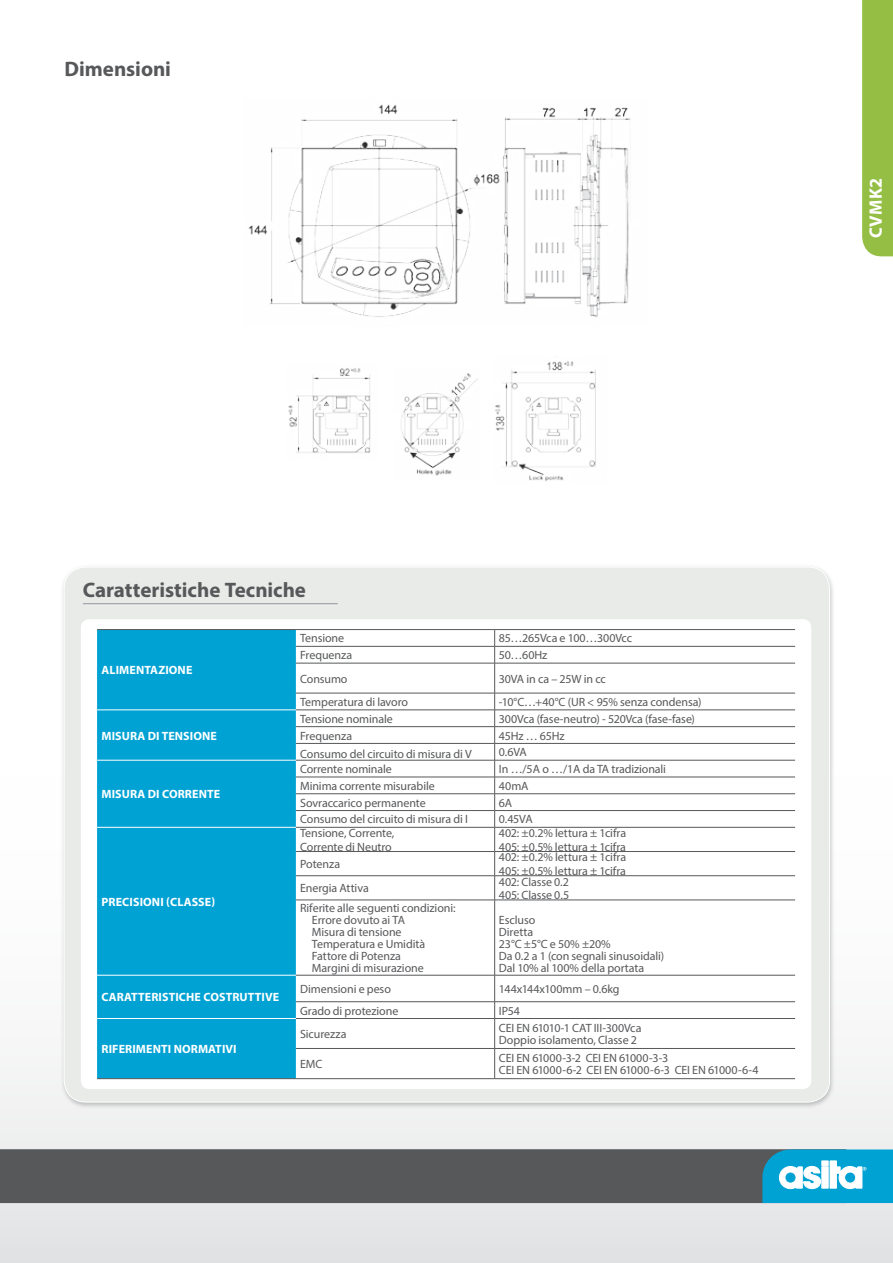
<style>
.page{position:relative;width:893px;height:1263px;background:#fff}
.page>*{position:absolute;margin:0;border:0;box-sizing:border-box;transform-origin:0 0}
.descriz{font:700 21px "Myriad Pro";letter-spacing:-.005em;color:#57585a}
.t1{font:700 18px "Myriad Pro";letter-spacing:.02em;color:#fff}
.descriz_prod_pag{font:12px "Myriad Pro";letter-spacing:-.01em;color:#57585a}
.sx_caratt{font:700 12px "Myriad Pro";letter-spacing:.01em;color:#fff}
.accessori_txt{font:12px "Myriad Pro";letter-spacing:-.01em;color:#57585a}
</style>
<div class="page">
<div style="left:0;top:697px;width:893px;height:566px;background:linear-gradient(to bottom,#fff,#e8e9ea)"></div>
<div style="left:0;top:1149px;width:762px;height:54px;background:#57585a"></div>
<div style="left:862px;top:0;width:31px;height:256px;background:#94bf44"></div>
<svg style="left:762px;top:1149px;width:131px;height:54px"></svg>
<div style="left:60px;top:564px;width:775px;height:545px;background:#57585a;opacity:.35"></div>
<div style="left:64px;top:567px;width:765px;height:535px;background:#e8ebe8;border-radius:22px"></div>
<svg style="left:83px;top:603px;width:255px;height:2px"></svg>
<div style="left:81px;top:619px;width:730px;height:470px;background:#fff;border-radius:9px"></div>
<div style="left:97px;top:630px;width:199px;height:448px;background:#00a2d4"></div>
<svg style="left:494px;top:630px;width:1px;height:33px"></svg>
<hr style="left:494px;top:663px;width:1px;height:30px;background:#57585a">
<svg style="left:494px;top:694px;width:1px;height:206px"></svg>
<hr style="left:494px;top:900px;width:1px;height:75px;background:#57585a">
<svg style="left:494px;top:976px;width:1px;height:102px"></svg>
<hr style="left:296px;top:646px;width:199px;height:1px;background:#57585a">
<hr style="left:495px;top:646px;width:300px;height:1px;background:#57585a">
<hr style="left:296px;top:663px;width:199px;height:1px;background:#57585a">
<hr style="left:495px;top:663px;width:300px;height:1px;background:#57585a">
<hr style="left:296px;top:693px;width:199px;height:1px;background:#57585a">
<hr style="left:495px;top:693px;width:300px;height:1px;background:#57585a">
<hr style="left:296px;top:710px;width:199px;height:1px;background:#57585a">
<hr style="left:495px;top:710px;width:300px;height:1px;background:#57585a">
<hr style="left:296px;top:726px;width:199px;height:1px;background:#57585a">
<hr style="left:495px;top:726px;width:300px;height:1px;background:#57585a">
<hr style="left:296px;top:743px;width:199px;height:1px;background:#57585a">
<hr style="left:495px;top:743px;width:300px;height:1px;background:#57585a">
<hr style="left:296px;top:760px;width:199px;height:1px;background:#57585a">
<hr style="left:495px;top:760px;width:300px;height:1px;background:#57585a">
<hr style="left:296px;top:777px;width:199px;height:1px;background:#57585a">
<hr style="left:495px;top:777px;width:300px;height:1px;background:#57585a">
<hr style="left:296px;top:793px;width:199px;height:1px;background:#57585a">
<hr style="left:495px;top:793px;width:300px;height:1px;background:#57585a">
<hr style="left:296px;top:810px;width:199px;height:1px;background:#57585a">
<hr style="left:495px;top:810px;width:300px;height:1px;background:#57585a">
<hr style="left:296px;top:827px;width:199px;height:1px;background:#57585a">
<hr style="left:495px;top:827px;width:300px;height:1px;background:#57585a">
<hr style="left:296px;top:851px;width:199px;height:1px;background:#57585a">
<hr style="left:495px;top:851px;width:300px;height:1px;background:#57585a">
<hr style="left:296px;top:875px;width:199px;height:1px;background:#57585a">
<hr style="left:495px;top:875px;width:300px;height:1px;background:#57585a">
<hr style="left:296px;top:900px;width:199px;height:1px;background:#57585a">
<hr style="left:495px;top:900px;width:300px;height:1px;background:#57585a">
<hr style="left:296px;top:975px;width:199px;height:1px;background:#57585a">
<hr style="left:495px;top:975px;width:300px;height:1px;background:#57585a">
<hr style="left:296px;top:1001px;width:199px;height:1px;background:#57585a">
<hr style="left:495px;top:1001px;width:300px;height:1px;background:#57585a">
<hr style="left:296px;top:1018px;width:199px;height:1px;background:#57585a">
<hr style="left:495px;top:1018px;width:300px;height:1px;background:#57585a">
<hr style="left:296px;top:1048px;width:199px;height:1px;background:#57585a">
<hr style="left:495px;top:1048px;width:300px;height:1px;background:#57585a">
<hr style="left:97px;top:710px;width:199px;height:1px;background:#fff">
<hr style="left:97px;top:760px;width:199px;height:1px;background:#fff">
<hr style="left:97px;top:827px;width:199px;height:1px;background:#fff">
<hr style="left:97px;top:975px;width:199px;height:1px;background:#fff">
<hr style="left:97px;top:1018px;width:199px;height:1px;background:#fff">
<hr style="left:97px;top:629px;width:199px;height:1px;background:#57585a">
<hr style="left:296px;top:629px;width:199px;height:1px;background:#57585a">
<hr style="left:495px;top:629px;width:300px;height:1px;background:#57585a">
<hr style="left:97px;top:1078px;width:199px;height:1px;background:#57585a">
<hr style="left:296px;top:1078px;width:199px;height:1px;background:#57585a">
<hr style="left:495px;top:1078px;width:300px;height:1px;background:#57585a">
<img style="left:288px;top:368px;width:83px;height:85px">
<img style="left:401px;top:373px;width:77px;height:103px">
<img style="left:495px;top:361px;width:101px;height:121px">
<img style="left:248px;top:104px;width:383px;height:214px">
<p class="descriz" style="left:65px;top:55px;width:108px">Dimensioni</p>
<h2 class="t1" style="left:864px;top:238px;width:62px;rotate:-90deg">CVMK2</h2>
<p class="descriz" style="left:83px;top:576px;width:225px">Caratteristiche Tecniche</p>
<p class="sx_caratt" style="left:101px;top:662px;width:92px">ALIMENTAZIONE</p>
<p class="sx_caratt" style="left:101px;top:728px;width:117px">MISURA DI TENSIONE</p>
<p class="sx_caratt" style="left:101px;top:786px;width:120px">MISURA DI CORRENTE</p>
<p class="sx_caratt" style="left:101px;top:894px;width:115px">PRECISIONI (CLASSE)</p>
<p class="sx_caratt" style="left:101px;top:989px;width:179px">CARATTERISTICHE COSTRUTTIVE</p>
<p class="sx_caratt" style="left:101px;top:1041px;width:137px">RIFERIMENTI NORMATIVI</p>
<p class="descriz_prod_pag" style="left:300px;top:631px;width:46px">Tensione</p>
<p class="descriz_prod_pag" style="left:499px;top:631px;width:135px">85…265Vca e 100…300Vcc</p>
<p class="descriz_prod_pag" style="left:300px;top:648px;width:54px">Frequenza</p>
<p class="descriz_prod_pag" style="left:499px;top:648px;width:50px">50…60Hz</p>
<p class="descriz_prod_pag" style="left:300px;top:671px;width:49px">Consumo</p>
<p class="descriz_prod_pag" style="left:499px;top:671px;width:109px">30VA in ca – 25W in cc</p>
<p class="descriz_prod_pag" style="left:300px;top:694px;width:109px">Temperatura di lavoro</p>
<p class="descriz_prod_pag" style="left:499px;top:694px;width:204px">-10°C…+40°C (UR &lt; 95% senza condensa)</p>
<p class="accessori_txt" style="left:300px;top:711px;width:94px">Tensione nominale</p>
<p class="descriz_prod_pag" style="left:499px;top:711px;width:198px">300Vca (fase-neutro) - 520Vca (fase-fase)</p>
<p class="descriz_prod_pag" style="left:300px;top:728px;width:54px">Frequenza</p>
<p class="descriz_prod_pag" style="left:499px;top:728px;width:67px">45Hz … 65Hz</p>
<p class="descriz_prod_pag" style="left:300px;top:746px;width:173px">Consumo del circuito di misura di V</p>
<p class="descriz_prod_pag" style="left:499px;top:745px;width:29px">0.6VA</p>
<p class="accessori_txt" style="left:300px;top:762px;width:93px">Corrente nominale</p>
<p class="accessori_txt" style="left:499px;top:762px;width:169px">In …/5A o …/1A da TA tradizionali</p>
<p class="descriz_prod_pag" style="left:300px;top:778px;width:136px">Minima corrente misurabile</p>
<p class="descriz_prod_pag" style="left:499px;top:778px;width:31px">40mA</p>
<p class="descriz_prod_pag" style="left:300px;top:795px;width:127px">Sovraccarico permanente</p>
<p class="descriz_prod_pag" style="left:499px;top:795px;width:15px">6A</p>
<p class="descriz_prod_pag" style="left:300px;top:812px;width:169px">Consumo del circuito di misura di I</p>
<p class="descriz_prod_pag" style="left:499px;top:812px;width:35px">0.45VA</p>
<p class="descriz_prod_pag" style="left:300px;top:826px;width:96px">Tensione, Corrente,</p>
<p class="descriz_prod_pag" style="left:300px;top:839px;width:93px">Corrente di Neutro</p>
<p class="descriz_prod_pag" style="left:300px;top:857px;width:41px">Potenza</p>
<p class="descriz_prod_pag" style="left:300px;top:881px;width:70px">Energia Attiva</p>
<p class="descriz_prod_pag" style="left:300px;top:901px;width:157px">Riferite alle seguenti condizioni:</p>
<p class="descriz_prod_pag" style="left:312px;top:913px;width:95px">Errore dovuto ai TA</p>
<p class="descriz_prod_pag" style="left:312px;top:925px;width:91px">Misura di tensione</p>
<p class="descriz_prod_pag" style="left:312px;top:937px;width:115px">Temperatura e Umidità</p>
<p class="descriz_prod_pag" style="left:312px;top:949px;width:91px">Fattore di Potenza</p>
<p class="descriz_prod_pag" style="left:312px;top:961px;width:113px">Margini di misurazione</p>
<p class="descriz_prod_pag" style="left:499px;top:826px;width:129px">402: ±0.2% lettura ± 1cifra</p>
<p class="descriz_prod_pag" style="left:499px;top:839px;width:129px">405: ±0.5% lettura ± 1cifra</p>
<p class="descriz_prod_pag" style="left:499px;top:850px;width:129px">402: ±0.2% lettura ± 1cifra</p>
<p class="descriz_prod_pag" style="left:499px;top:863px;width:129px">405: ±0.5% lettura ± 1cifra</p>
<p class="descriz_prod_pag" style="left:499px;top:874px;width:72px">402: Classe 0.2</p>
<p class="descriz_prod_pag" style="left:499px;top:888px;width:72px">405: Classe 0.5</p>
<p class="descriz_prod_pag" style="left:499px;top:913px;width:38px">Escluso</p>
<p class="descriz_prod_pag" style="left:499px;top:925px;width:36px">Diretta</p>
<p class="descriz_prod_pag" style="left:499px;top:937px;width:113px">23°C ±5°C e 50% ±20%</p>
<p class="descriz_prod_pag" style="left:499px;top:949px;width:167px">Da 0.2 a 1 (con segnali sinusoidali)</p>
<p class="descriz_prod_pag" style="left:499px;top:961px;width:147px">Dal 10% al 100% della portata</p>
<p class="descriz_prod_pag" style="left:300px;top:981px;width:92px">Dimensioni e peso</p>
<p class="descriz_prod_pag" style="left:499px;top:981px;width:122px">144x144x100mm – 0.6kg</p>
<p class="descriz_prod_pag" style="left:300px;top:1003px;width:100px">Grado di protezione</p>
<p class="descriz_prod_pag" style="left:499px;top:1003px;width:23px">IP54</p>
<p class="descriz_prod_pag" style="left:300px;top:1026px;width:48px">Sicurezza</p>
<p class="descriz_prod_pag" style="left:300px;top:1057px;width:24px">EMC</p>
<p class="descriz_prod_pag" style="left:499px;top:1020px;width:144px">CEI EN 61010-1 CAT III-300Vca</p>
<p class="descriz_prod_pag" style="left:499px;top:1032px;width:140px">Doppio isolamento, Classe 2</p>
<p class="descriz_prod_pag" style="left:499px;top:1051px;width:171px">CEI EN 61000-3-2 CEI EN 61000-3-3</p>
<p class="descriz_prod_pag" style="left:499px;top:1063px;width:261px">CEI EN 61000-6-2 CEI EN 61000-6-3 CEI EN 61000-6-4</p>
</div>
